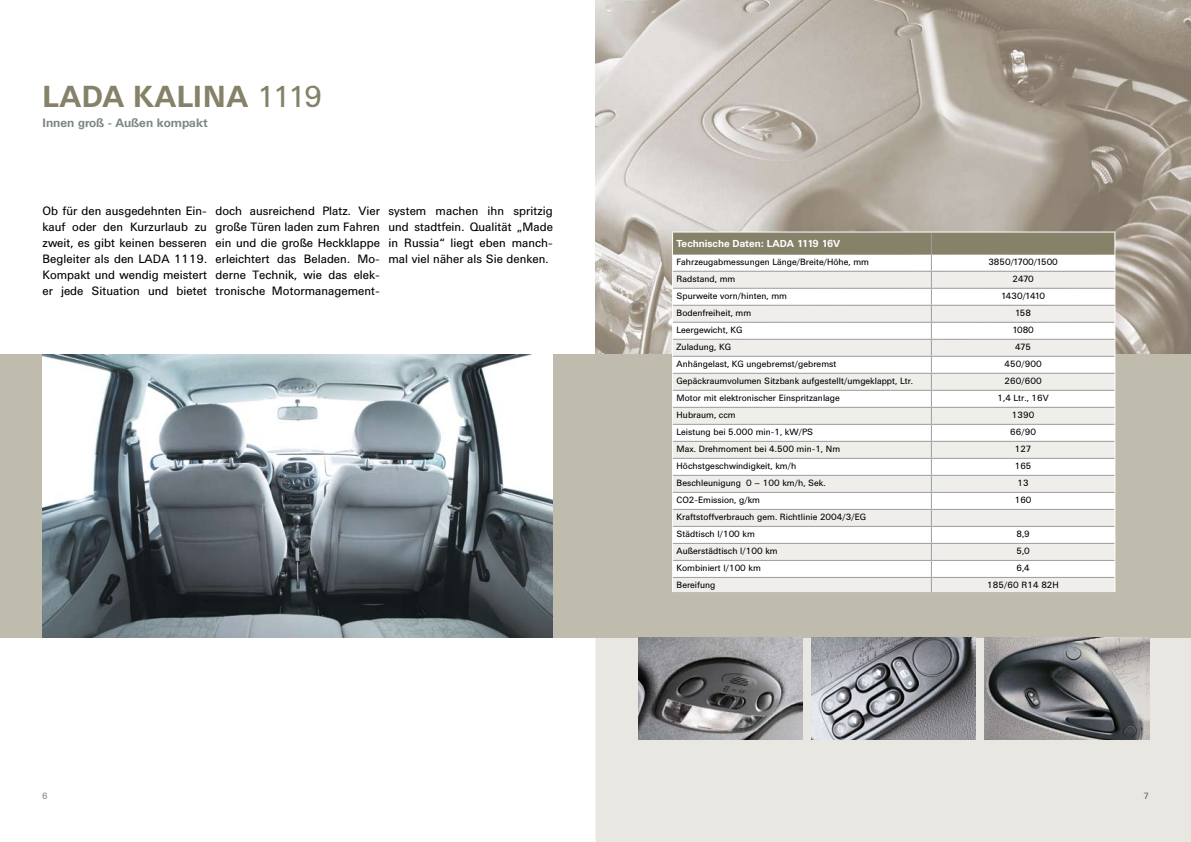
<style>
.page{position:relative;width:1191px;height:842px;background:#fff}
.page>*{position:absolute;margin:0;border:0;box-sizing:border-box;transform-origin:0 0}
.t1{font:700 30px "Univers BQ";letter-spacing:.02em;color:#858269}
.t2{font:12px/16px "Univers BQ";color:#000;text-align:justify}
.t3{font:700 12px "Univers BQ";color:#7d8784}
.t4{font:700 10px "Univers BQ";color:#fff}
.t5{font:9px/17px "Univers BQ";color:#000}
.t6{font:9px "Univers BQ";letter-spacing:-.105em;color:#000}
.t7{font:9px "Univers BQ";color:#7d8784}
.t8{font:9px "Univers BQ";color:#646c6b}
.s1{font-weight:400}
</style>
<div class="page">
<div style="left:595px;top:638px;width:596px;height:204px;background:#e9e7e2"></div>
<img style="left:595px;top:0;width:596px;height:354px">
<div style="left:0;top:354px;width:1191px;height:284px;background:#bfbbad"></div>
<img style="left:43px;top:354px;width:510px;height:284px">
<img style="left:638px;top:638px;width:164px;height:102px">
<img style="left:811px;top:638px;width:164px;height:102px">
<img style="left:984px;top:638px;width:165px;height:102px">
<svg style="left:672px;top:232px;width:443px;height:360px;background:#eaeae7"></svg>
<h1 class="t1" style="left:43px;top:80px;width:282px">LADA KALINA <span class="s1">1119</span></h1>
<h2 class="t3" style="left:43px;top:115px;width:167px">Innen groß - Außen kompakt</h2>
<h2 class="t2" style="left:43px;top:203px;width:166px">Ob für den ausgedehnten Ein&shy;kauf oder den Kurzurlaub zu zweit, es gibt keinen besseren Begleiter als den LADA 1119.<br>Kompakt und wendig meistert er jede Situation und bietet</h2>
<h2 class="t2" style="left:215px;top:203px;width:166px">doch ausreichend Platz. Vier große Türen laden zum Fahren ein und die große Heckklappe erleichtert das Beladen. Mo&shy;derne Technik, wie das elek&shy;tronische Motormanagement-</h2>
<h2 class="t2" style="left:388px;top:203px;width:166px">system machen ihn spritzig und stadtfein. Qualität „Made in Russia“ liegt eben manch&shy;mal viel näher als Sie denken.</h2>
<p class="t4" style="left:676px;top:238px;width:165px">Technische Daten: LADA 1119 16V</p>
<p class="t5" style="left:676px;top:253px;width:194px">Fahrzeugabmessungen Länge/Breite/Höhe, mm</p>
<p class="t5" style="left:988px;top:253px;width:71px">3850/1700/1500</p>
<p class="t5" style="left:676px;top:270px;width:60px">Radstand, mm</p>
<p class="t5" style="left:1012px;top:270px;width:23px">2470</p>
<p class="t5" style="left:676px;top:287px;width:112px">Spurweite vorn/hinten, mm</p>
<p class="t6" style="left:1001px;top:291px;width:45px">1430/1410</p>
<p class="t5" style="left:676px;top:304px;width:76px">Bodenfreiheit, mm</p>
<p class="t5" style="left:1015px;top:304px;width:17px">158</p>
<p class="t5" style="left:676px;top:321px;width:67px">Leergewicht, KG</p>
<p class="t5" style="left:1012px;top:321px;width:23px">1080</p>
<p class="t5" style="left:676px;top:338px;width:56px">Zuladung, KG</p>
<p class="t5" style="left:1015px;top:338px;width:18px">475</p>
<p class="t5" style="left:676px;top:355px;width:161px">Anhängelast, KG ungebremst/gebremst</p>
<p class="t5" style="left:1004px;top:355px;width:39px">450/900</p>
<p class="t5" style="left:676px;top:372px;width:238px">Gepäckraumvolumen Sitzbank aufgestellt/umgeklappt, Ltr.</p>
<p class="t5" style="left:1004px;top:372px;width:39px">260/600</p>
<p class="t5" style="left:676px;top:389px;width:165px">Motor mit elektronischer Einspritzanlage</p>
<p class="t5" style="left:997px;top:389px;width:53px">1,4 Ltr., 16V</p>
<p class="t5" style="left:676px;top:406px;width:61px">Hubraum, ccm</p>
<p class="t5" style="left:1012px;top:406px;width:24px">1390</p>
<p class="t5" style="left:676px;top:423px;width:138px">Leistung bei 5.000 min-1, kW/PS</p>
<p class="t5" style="left:1010px;top:423px;width:27px">66/90</p>
<p class="t5" style="left:676px;top:441px;width:165px">Max. Drehmoment bei 4.500 min-1, Nm</p>
<p class="t5" style="left:1014px;top:441px;width:18px">127</p>
<p class="t5" style="left:676px;top:458px;width:121px">Höchstgeschwindigkeit, km/h</p>
<p class="t5" style="left:1014px;top:458px;width:18px">165</p>
<p class="t5" style="left:676px;top:475px;width:151px">Beschleunigung 0 – 100 km/h, Sek.</p>
<p class="t5" style="left:1017px;top:475px;width:13px">13</p>
<p class="t5" style="left:676px;top:492px;width:85px">CO2-Emission, g/km</p>
<p class="t5" style="left:1014px;top:492px;width:18px">160</p>
<p class="t5" style="left:676px;top:509px;width:191px">Kraftstoffverbrauch gem. Richtlinie 2004/3/EG<br>Städtisch l/100 km</p>
<p class="t5" style="left:1016px;top:526px;width:15px">8,9</p>
<p class="t5" style="left:676px;top:543px;width:103px">Außerstädtisch l/100 km</p>
<p class="t5" style="left:1016px;top:543px;width:15px">5,0</p>
<p class="t5" style="left:676px;top:560px;width:86px">Kombiniert l/100 km</p>
<p class="t5" style="left:1016px;top:560px;width:15px">6,4</p>
<p class="t5" style="left:676px;top:577px;width:40px">Bereifung</p>
<p class="t5" style="left:987px;top:577px;width:73px">185/60 R14 82H</p>
<p class="t7" style="left:42px;top:791px;width:7px">6</p>
<p class="t8" style="left:1143px;top:791px;width:7px">7</p>
</div>
